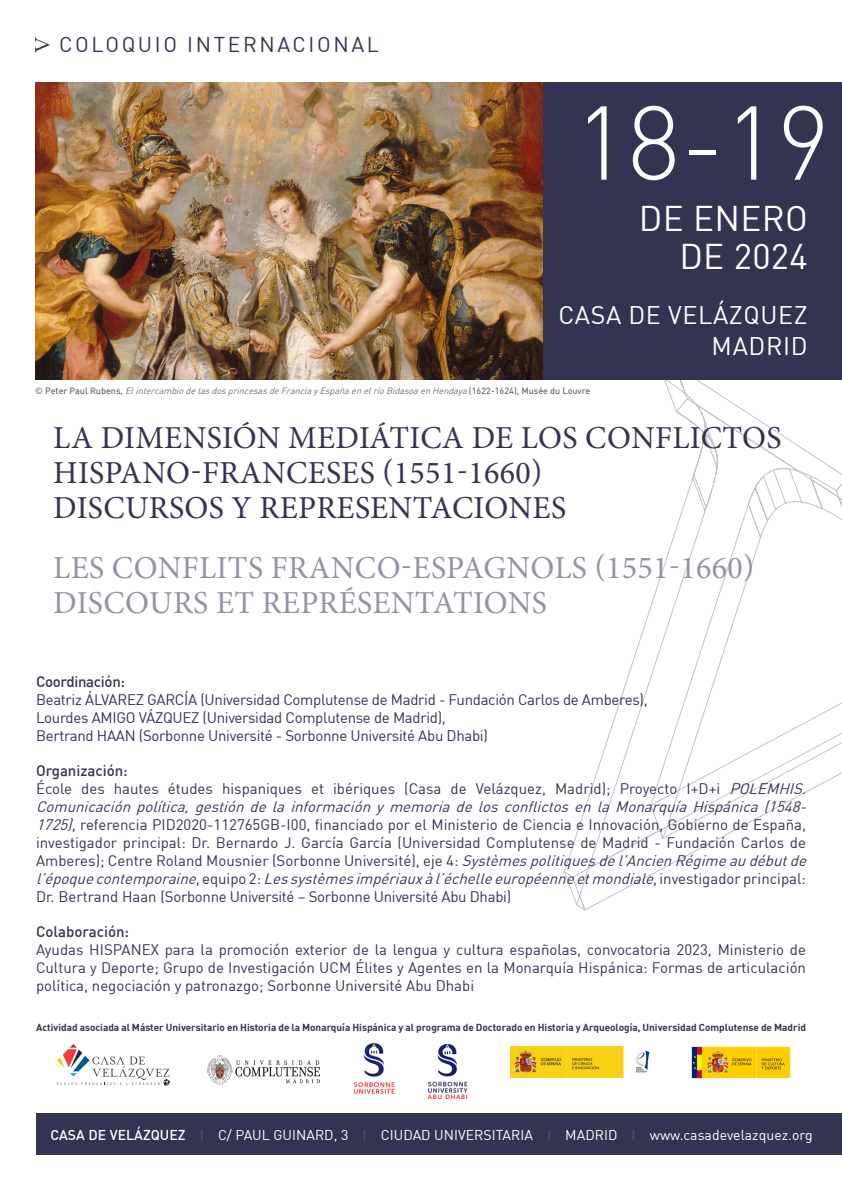
<style>
.page{position:relative;width:842px;height:1191px;background:#fff}
.page>*{position:absolute;margin:0;border:0;box-sizing:border-box;transform-origin:0 0}
.Fecha{font:300 103px "DIN";color:#fff}
.Fecha-2{font:35px/38px "DIN";letter-spacing:.01em;color:#fff;text-align:right}
.t1{font:32px/35px "Minion Pro";letter-spacing:.01em;color:#333451}
.t2{font:32px/35px "Minion Pro";letter-spacing:.01em;color:#9792a2}
.Fecha-3{font:25px "DIN";letter-spacing:.025em;color:#fff}
.Encabezamiento{font:21px "DIN";letter-spacing:.125em;color:#333451}
.t3{font:15px/18px "DIN";letter-spacing:-.02em;color:#333451;text-align:justify}
.t4{font:500 15px "DIN";color:#333451}
.t5{font:500 15px "DIN";letter-spacing:-.02em;color:#333451}
.Fecha-4{font:14px "DIN";letter-spacing:.005em;color:#fff}
.t6{font:700 10px "DIN";color:#333451}
.t7{font:italic 9px "DIN";color:#6c6d70}
.s1{font-weight:500;font-style:normal}
.s2{font-style:italic}
.s3{font-weight:500}
.s4{font-weight:500;color:#534f67}
</style>
<div class="page">
<svg style="left:576px;top:702px;width:266px;height:209px"></svg>
<svg style="left:566px;top:877px;width:207px;height:28px"></svg>
<svg style="left:564px;top:568px;width:230px;height:309px"></svg>
<svg style="left:663px;top:380px;width:179px;height:202px"></svg>
<img style="left:35px;top:82px;width:509px;height:298px">
<div style="left:544px;top:82px;width:298px;height:298px;background:#333451"></div>
<svg style="left:35px;top:37px;width:15px;height:16px"></svg>
<div style="left:36px;top:1113px;width:806px;height:42px;background:#333451"></div>
<svg style="left:57px;top:1044px;width:113px;height:41px"></svg>
<img style="left:353px;top:1043px;width:42px;height:51px">
<img style="left:427px;top:1043px;width:41px;height:57px">
<img style="left:511px;top:1046px;width:139px;height:31px">
<img style="left:692px;top:1046px;width:99px;height:32px">
<img style="left:207px;top:1055px;width:112px;height:29px">
<p class="Encabezamiento" style="left:59px;top:32px;width:321px">COLOQUIO INTERNACIONAL</p>
<p class="Fecha" style="left:574px;top:79px;width:257px">18-19</p>
<p class="Fecha-2" style="left:639px;top:199px;width:171px">DE ENERO<br>DE 2024</p>
<p class="Fecha-3" style="left:558px;top:299px;width:251px">CASA DE VELÁZQUEZ</p>
<p class="Fecha-3" style="left:712px;top:330px;width:98px">MADRID</p>
<p class="t7" style="left:35px;top:385px;width:557px"><span class="s1">© Peter Paul Rubens,</span> El intercambio de las dos princesas de Francia y España en el río Bidasoa en Hendaya <span class="s1">(1622-1624), Musée du Louvre</span></p>
<p class="t1" style="left:53px;top:420px;width:730px">LA DIMENSIÓN MEDIÁTICA DE LOS CONFLICTOS<br>HISPANO-FRANCESES (1551-1660)<br>DISCURSOS Y REPRESENTACIONES</p>
<p class="t2" style="left:53px;top:551px;width:703px">LES CONFLITS FRANCO-ESPAGNOLS (1551-1660)<br>DISCOURS ET REPRÉSENTATIONS</p>
<p class="t5" style="left:36px;top:672px;width:91px">Coordinación:</p>
<p class="t3" style="left:36px;top:690px;width:613px;text-align:left">Beatriz ÁLVAREZ GARCÍA (Universidad Complutense de Madrid - Fundación Carlos de Amberes),<br>Lourdes AMIGO VÁZQUEZ (Universidad Complutense de Madrid),<br>Bertrand HAAN (Sorbonne Université - Sorbonne Université Abu Dhabi)</p>
<p class="t4" style="left:36px;top:761px;width:93px">Organización:</p>
<p class="t3" style="left:36px;top:779px;width:771px">École des hautes études hispaniques et ibériques (Casa de Velázquez, Madrid); Proyecto I+D+i <span class="s2">POLEMHIS.<br>Comunicación política, gestión de la información y memoria de los conflictos en la Monarquía Hispánica (1548- 1725)</span>, referencia PID2020-112765GB-I00, financiado por el Ministerio de Ciencia e Innovación, Gobierno de España, investigador principal: Dr. Bernardo J. García García (Universidad Complutense de Madrid - Fundación Carlos de Amberes); Centre Roland Mousnier (Sorbonne Université), eje 4: <span class="s2">Systèmes politiques de l’Ancien Régime au début de l’époque contemporaine</span>, equipo 2: <span class="s2">Les systèmes impériaux à l’échelle européenne et mondiale</span>, investigador principal:<br>Dr. Bertrand Haan (Sorbonne Université – Sorbonne Université Abu Dhabi)</p>
<p class="t4" style="left:36px;top:922px;width:95px">Colaboración:</p>
<p class="t3" style="left:36px;top:940px;width:771px">Ayudas HISPANEX para la promoción exterior de la lengua y cultura españolas, convocatoria 2023, Ministerio de Cultura y Deporte; Grupo de Investigación UCM Élites y Agentes en la Monarquía Hispánica: Formas de articulación política, negociación y patronazgo; Sorbonne Université Abu Dhabi</p>
<p class="t6" style="left:36px;top:1021px;width:771px">Actividad asociada al Máster Universitario en Historia de la Monarquía Hispánica y al programa de Doctorado en Historia y Arqueología, Universidad Complutense de Madrid</p>
<p class="Fecha-4" style="left:50px;top:1126px;width:764px"><span class="s3">CASA DE VELÁZQUEZ</span> <span class="s4">I</span> C/ PAUL GUINARD, 3 <span class="s4">I</span> CIUDAD UNIVERSITARIA <span class="s4">I</span> MADRID <span class="s4">I</span> www.casadevelazquez.org</p>
</div>
